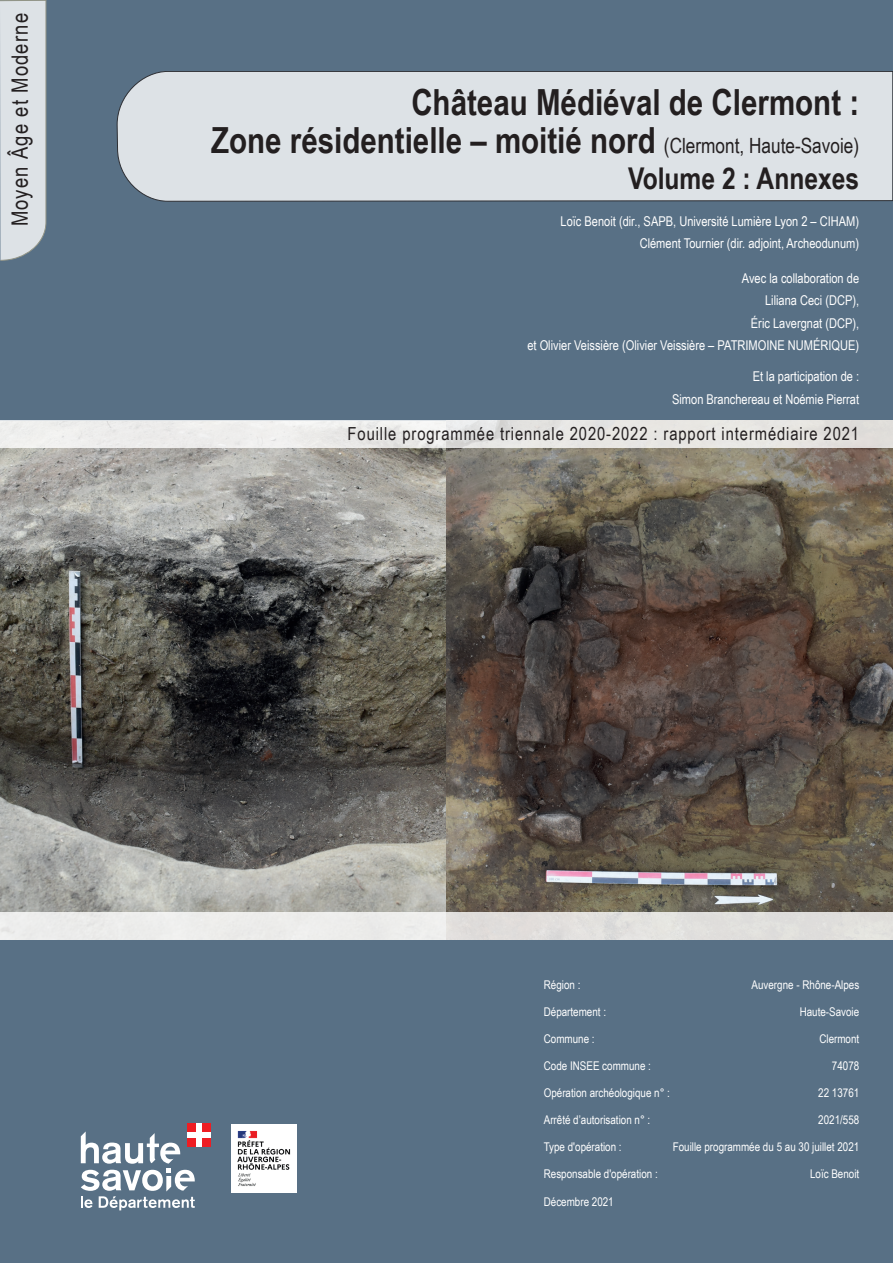
<style>
.page{position:relative;width:893px;height:1263px;background:#587085}
.page>*{position:absolute;margin:0;border:0;box-sizing:border-box;transform-origin:0 0}
.t1{font:700 36px/37.5px "Arial Narrow";color:#231f20;text-align:right}
.t2{font:700 30px "Arial Narrow";color:#231f20}
.t3{font:22.5px "Arial Narrow";letter-spacing:.05em;color:#231f20}
.t4{font:18px "Arial Narrow";letter-spacing:.05em;color:#231f20}
.t5{font:13.5px/22.5px "Arial Narrow";color:#fff;text-align:right}
.t6{font:12px "Arial Narrow";color:#fff}
.s1{font-weight:400;font-size:21px}
.s2{font-style:inherit}
</style>
<div class="page">
<img style="left:0;top:448px;width:446px;height:464px">
<img style="left:446px;top:448px;width:447px;height:464px">
<div style="left:0;top:912px;width:893px;height:27px;background:#e7e7e4"></div>
<svg style="left:0;top:421px;width:893px;height:27px;background:#e9e8e6"></svg>
<svg style="left:0;top:0;width:47px;height:261px;background:#d4dade"></svg>
<div style="left:117px;top:71px;width:776px;height:131px;background:#dde2e6"></div>
<div style="left:187px;top:1123px;width:24px;height:24px;background:#fff"></div>
<div style="left:187px;top:1123px;width:9px;height:9px;background:#ee1d23"></div>
<div style="left:203px;top:1123px;width:8px;height:9px;background:#ee1d23"></div>
<div style="left:187px;top:1139px;width:9px;height:8px;background:#ee1d23"></div>
<div style="left:203px;top:1139px;width:8px;height:8px;background:#ee1d23"></div>
<svg style="left:81px;top:1131px;width:114px;height:79px"></svg>
<img style="left:231px;top:1124px;width:66px;height:68px">
<h3 class="t3" style="left:4px;top:226px;width:215px;rotate:-90deg">Moyen Âge et Moderne</h3>
<h1 class="t1" style="left:211px;top:82px;width:650px">Château Médiéval de Clermont :<br>Zone résidentielle – moitié nord <span class="s1">(Clermont, Haute-Savoie)</span></h1>
<h2 class="t2" style="left:628px;top:155px;width:233px">Volume 2 <span class="s2">:</span> Annexes</h2>
<p class="t5" style="left:560px;top:209px;width:300px">Loïc Benoit (dir., SAPB, Université Lumière Lyon 2 – CIHAM)<br>Clément Tournier (dir. adjoint, Archeodunum)</p>
<p class="t5" style="left:527px;top:266px;width:333px">Avec la collaboration de<br>Liliana Ceci (DCP),<br>Éric Lavergnat (DCP),<br>et Olivier Veissière (Olivier Veissière – PATRIMOINE NUMÉRIQUE)</p>
<p class="t5" style="left:672px;top:365px;width:189px">Et la participation de :<br>Simon Branchereau et Noémie Pierrat</p>
<h3 class="t4" style="left:348px;top:421px;width:513px">Fouille programmée triennale 2020-2022 : rapport intermédiaire 2021</h3>
<p class="t6" style="left:544px;top:976px;width:38px">Région :</p>
<p class="t6" style="left:751px;top:976px;width:109px">Auvergne - Rhône-Alpes</p>
<p class="t6" style="left:544px;top:1003px;width:64px">Département :</p>
<p class="t6" style="left:800px;top:1003px;width:61px">Haute-Savoie</p>
<p class="t6" style="left:544px;top:1030px;width:52px">Commune :</p>
<p class="t6" style="left:819px;top:1030px;width:41px">Clermont</p>
<p class="t6" style="left:544px;top:1057px;width:109px">Code INSEE commune :</p>
<p class="t6" style="left:832px;top:1057px;width:29px">74078</p>
<p class="t6" style="left:544px;top:1084px;width:128px">Opération archéologique n° :</p>
<p class="t6" style="left:818px;top:1084px;width:43px">22 13761</p>
<p class="t6" style="left:544px;top:1111px;width:108px">Arrêté d’autorisation n° :</p>
<p class="t6" style="left:818px;top:1111px;width:43px">2021/558</p>
<p class="t6" style="left:544px;top:1138px;width:79px">Type d'opération :</p>
<p class="t6" style="left:673px;top:1138px;width:188px">Fouille programmée du 5 au 30 juillet 2021</p>
<p class="t6" style="left:544px;top:1165px;width:116px">Responsable d'opération :</p>
<p class="t6" style="left:810px;top:1165px;width:51px">Loïc Benoit</p>
<p class="t6" style="left:544px;top:1193px;width:72px">Décembre 2021</p>
</div>
